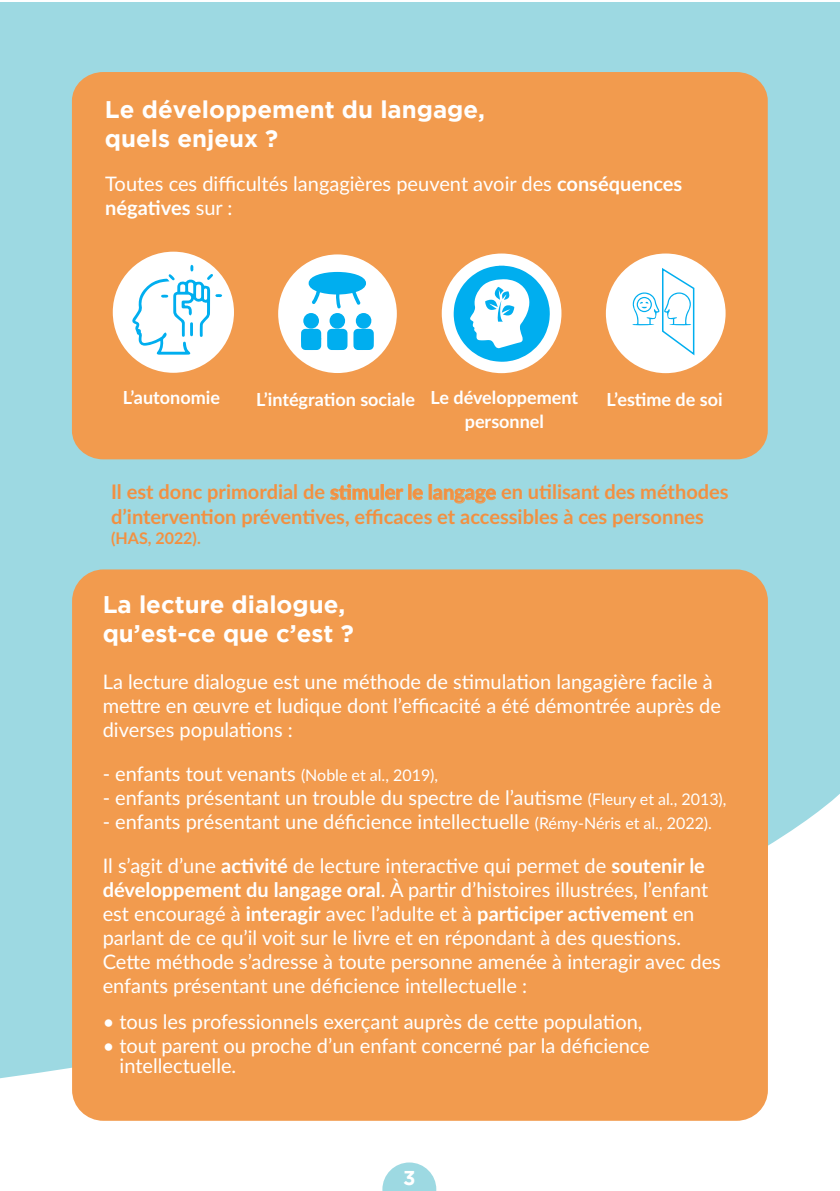
<style>
.page{position:relative;width:840px;height:1191px;background:#fff}
.page>*{position:absolute;margin:0;border:0;box-sizing:border-box;transform-origin:0 0}
.t1{font:700 24px/28.8px "Gotham";color:#fff}
.t2{font:20px/24px "Lato";color:#fff}
.t3{font:700 20px/24px "Lato";color:#f29041}
.t4{font:700 20px "Gotham";color:#fff}
.t5{font:700 18px/24px "Lato";color:#fff;text-align:center}
.t6{font:700 16px "Lato";color:#f29041}
.s1{font-weight:700}
.s2{font-size:16px}
</style>
<div class="page">
<div style="left:0;top:2px;width:839px;height:1189px;background:#9dd9e2"></div>
<svg style="left:0;top:792px;width:839px;height:399px;fill:#fff"></svg>
<div style="left:72px;top:72px;width:695px;height:387px;background:#f29b4e;border-radius:30px"></div>
<div style="left:72px;top:569px;width:695px;height:426px;background:#f29b4e;border-radius:32px"></div>
<div style="left:72px;top:707px;width:695px;height:413px;background:#f29b4e;border-radius:31px"></div>
<svg style="left:330px;top:484px;width:49px;height:17px"></svg>
<svg style="left:385px;top:488px;width:18px;height:13px"></svg>
<div style="left:408px;top:484px;width:3px;height:16px;border:1px solid #f29b4e"></div>
<svg style="left:412px;top:488px;width:10px;height:12px"></svg>
<div style="left:428px;top:484px;width:3px;height:16px;border:1px solid #f29b4e"></div>
<svg style="left:433px;top:488px;width:62px;height:15px"></svg>
<div style="left:605px;top:253px;width:120px;height:120px;background:#fff;border-radius:50%"></div>
<div style="left:441px;top:253px;width:120px;height:120px;background:#fff;border-radius:50%"></div>
<svg style="left:453px;top:266px;width:96px;height:96px"></svg>
<div style="left:278px;top:254px;width:118px;height:119px;background:#fff;border-radius:50%"></div>
<svg style="left:301px;top:254px;width:73px;height:96px"></svg>
<div style="left:113px;top:252px;width:121px;height:121px;background:#fff;border-radius:50%"></div>
<svg style="left:131px;top:265px;width:91px;height:90px"></svg>
<svg style="left:632px;top:268px;width:63px;height:88px"></svg>
<svg style="left:382px;top:1162px;width:54px;height:29px"></svg>
<p class="t1" style="left:105px;top:95px;width:381px">Le développement du langage, quels enjeux ?</p>
<p class="t2" style="left:105px;top:171px;width:578px">Toutes ces difficultés langagières peuvent avoir des <span class="s1">conséquences négatives</span> sur :</p>
<p class="t5" style="left:123px;top:385px;width:99px">L’autonomie</p>
<p class="t5" style="left:256px;top:386px;width:160px">L’intégration sociale</p>
<p class="t5" style="left:430px;top:385px;width:149px">Le développement personnel</p>
<p class="t5" style="left:606px;top:387px;width:118px">L’estime de soi</p>
<p class="t3" style="left:111px;top:479px;width:618px">Il est donc primordial de stimuler le langage en utilisant des méthodes d’intervention préventives, efficaces et accessibles à ces personnes</p>
<p class="t6" style="left:111px;top:526px;width:91px">(HAS, 2022).</p>
<p class="t1" style="left:103px;top:590px;width:252px">La lecture dialogue, qu’est-ce que c’est ?</p>
<p class="t2" style="left:103px;top:668px;width:619px">La lecture dialogue est une méthode de stimulation langagière facile à mettre en œuvre et ludique dont l’efficacité a été démontrée auprès de diverses populations :</p>
<p class="t2" style="left:103px;top:760px;width:337px">- enfants tout venants <span class="s2">(Noble et al., 2019),</span></p>
<p class="t2" style="left:103px;top:784px;width:625px">- enfants présentant un trouble du spectre de l’autisme <span class="s2">(Fleury et al., 2013),</span></p>
<p class="t2" style="left:103px;top:808px;width:610px">- enfants présentant une déficience intellectuelle <span class="s2">(Rémy-Néris et al., 2022).</span></p>
<p class="t2" style="left:103px;top:852px;width:619px">Il s’agit d’une <span class="s1">activité</span> de lecture interactive qui permet de <span class="s1">soutenir le développement du langage oral</span>. À partir d’histoires illustrées, l’enfant est encouragé à <span class="s1">interagir</span> avec l’adulte et à <span class="s1">participer activement</span> en parlant de ce qu’il voit sur le livre et en répondant à des questions.<br>Cette méthode s’adresse à toute personne amenée à interagir avec des enfants présentant une déficience intellectuelle :</p>
<p class="t2" style="left:103px;top:1008px;width:541px">• tous les professionnels exerçant auprès de cette population,</p>
<p class="t2" style="left:119px;top:1034px;width:531px;line-height:20px;text-indent:-17px">• tout parent ou proche d’un enfant concerné par la déficience intellectuelle.</p>
<p class="t4" style="left:403px;top:1166px;width:14px">3</p>
</div>
